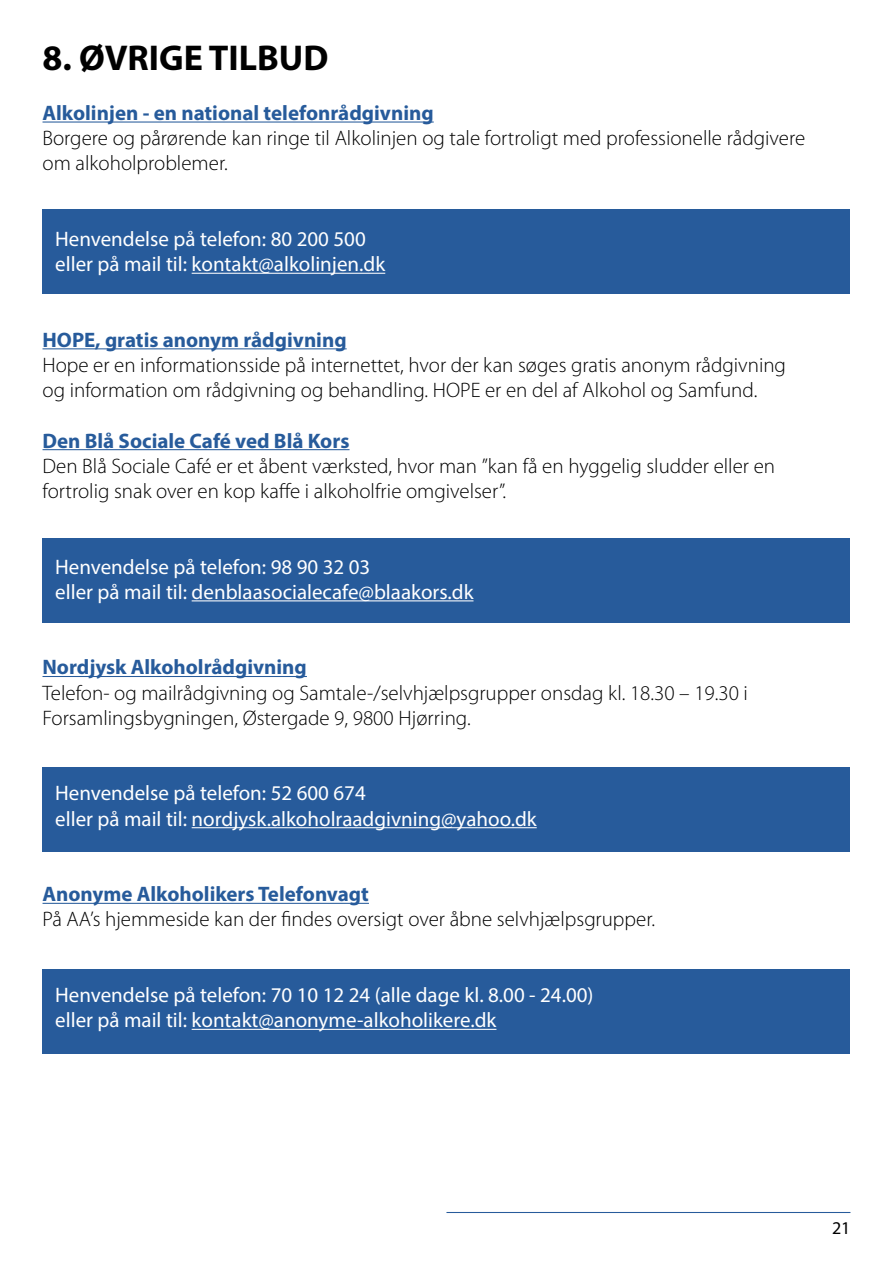
<style>
.page{position:relative;width:893px;height:1263px;background:#fff}
.page>*{position:absolute;margin:0;border:0;box-sizing:border-box;transform-origin:0 0}
.OVERSKRIFT{font:700 36px "Myriad Pro";color:#000}
.BRØDTEKST{font:300 21px "Myriad Pro";color:#000}
.BRØDTEKST-2{font:21px "Myriad Pro";color:#fff}
.UNDER-UNDEROVERSKRIF{font:700 21px "Myriad Pro";color:#275b9b}
.t1{font:18px "Myriad Pro";color:#000}
</style>
<div class="page">
<hr style="left:446px;top:1212px;width:404px;height:1px;background:#275b9b">
<div style="left:43px;top:210px;width:807px;height:84px;background:#275b9b"></div>
<div style="left:43px;top:539px;width:807px;height:84px;background:#275b9b"></div>
<div style="left:43px;top:767px;width:807px;height:84px;background:#275b9b"></div>
<div style="left:43px;top:969px;width:807px;height:84px;background:#275b9b"></div>
<hr style="left:43px;top:121px;width:391px;height:2px;background:#275b9b">
<hr style="left:192px;top:273px;width:193px;height:1px;background:#fff">
<hr style="left:43px;top:348px;width:304px;height:1px;background:#275b9b">
<hr style="left:43px;top:449px;width:306px;height:1px;background:#275b9b">
<hr style="left:192px;top:600px;width:281px;height:1px;background:#fff">
<hr style="left:43px;top:676px;width:264px;height:1px;background:#275b9b">
<hr style="left:192px;top:827px;width:345px;height:1px;background:#fff">
<hr style="left:43px;top:903px;width:326px;height:1px;background:#275b9b">
<hr style="left:192px;top:1029px;width:304px;height:1px;background:#fff">
<p class="OVERSKRIFT" style="left:43px;top:34px;width:288px">8. ØVRIGE TILBUD</p>
<p class="UNDER-UNDEROVERSKRIF" style="left:43px;top:99px;width:393px">Alkolinjen - en national telefonrådgivning</p>
<p class="BRØDTEKST" style="left:43px;top:127px;width:764px">Borgere og pårørende kan ringe til Alkolinjen og tale fortroligt med professionelle rådgivere</p>
<p class="BRØDTEKST" style="left:43px;top:152px;width:187px">om alkoholproblemer.</p>
<p class="BRØDTEKST-2" style="left:55px;top:226px;width:312px">Henvendelse på telefon: 80 200 500</p>
<p class="BRØDTEKST-2" style="left:55px;top:251px;width:331px">eller på mail til: kontakt@alkolinjen.dk</p>
<p class="UNDER-UNDEROVERSKRIF" style="left:43px;top:326px;width:306px">HOPE, gratis anonym rådgivning</p>
<p class="BRØDTEKST" style="left:43px;top:353px;width:745px">Hope er en informationsside på internettet, hvor der kan søges gratis anonym rådgivning</p>
<p class="BRØDTEKST" style="left:43px;top:379px;width:716px">og information om rådgivning og behandling. HOPE er en del af Alkohol og Samfund.</p>
<p class="UNDER-UNDEROVERSKRIF" style="left:43px;top:427px;width:308px">Den Blå Sociale Café ved Blå Kors</p>
<p class="BRØDTEKST" style="left:43px;top:454px;width:734px">Den Blå Sociale Café er et åbent værksted, hvor man ”kan få en hyggelig sludder eller en</p>
<p class="BRØDTEKST" style="left:43px;top:479px;width:465px">fortrolig snak over en kop kaffe i alkoholfrie omgivelser”.</p>
<p class="BRØDTEKST-2" style="left:55px;top:554px;width:316px">Henvendelse på telefon: 98 90 32 03</p>
<p class="BRØDTEKST-2" style="left:55px;top:579px;width:420px">eller på mail til: denblaasocialecafe@blaakors.dk</p>
<p class="UNDER-UNDEROVERSKRIF" style="left:43px;top:654px;width:266px">Nordjysk Alkoholrådgivning</p>
<p class="BRØDTEKST" style="left:43px;top:681px;width:707px">Telefon- og mailrådgivning og Samtale-/selvhjælpsgrupper onsdag kl. 18.30 – 19.30 i</p>
<p class="BRØDTEKST" style="left:43px;top:706px;width:430px">Forsamlingsbygningen, Østergade 9, 9800 Hjørring.</p>
<p class="BRØDTEKST-2" style="left:55px;top:780px;width:312px">Henvendelse på telefon: 52 600 674</p>
<p class="BRØDTEKST-2" style="left:55px;top:806px;width:483px">eller på mail til: nordjysk.alkoholraadgivning@yahoo.dk</p>
<p class="UNDER-UNDEROVERSKRIF" style="left:43px;top:880px;width:328px">Anonyme Alkoholikers Telefonvagt</p>
<p class="BRØDTEKST" style="left:43px;top:908px;width:614px">På AA’s hjemmeside kan der findes oversigt over åbne selvhjælpsgrupper.</p>
<p class="BRØDTEKST-2" style="left:55px;top:982px;width:540px">Henvendelse på telefon: 70 10 12 24 (alle dage kl. 8.00 - 24.00)</p>
<p class="BRØDTEKST-2" style="left:55px;top:1007px;width:443px">eller på mail til: kontakt@anonyme-alkoholikere.dk</p>
<p class="t1" style="left:832px;top:1217px;width:20px">21</p>
</div>
